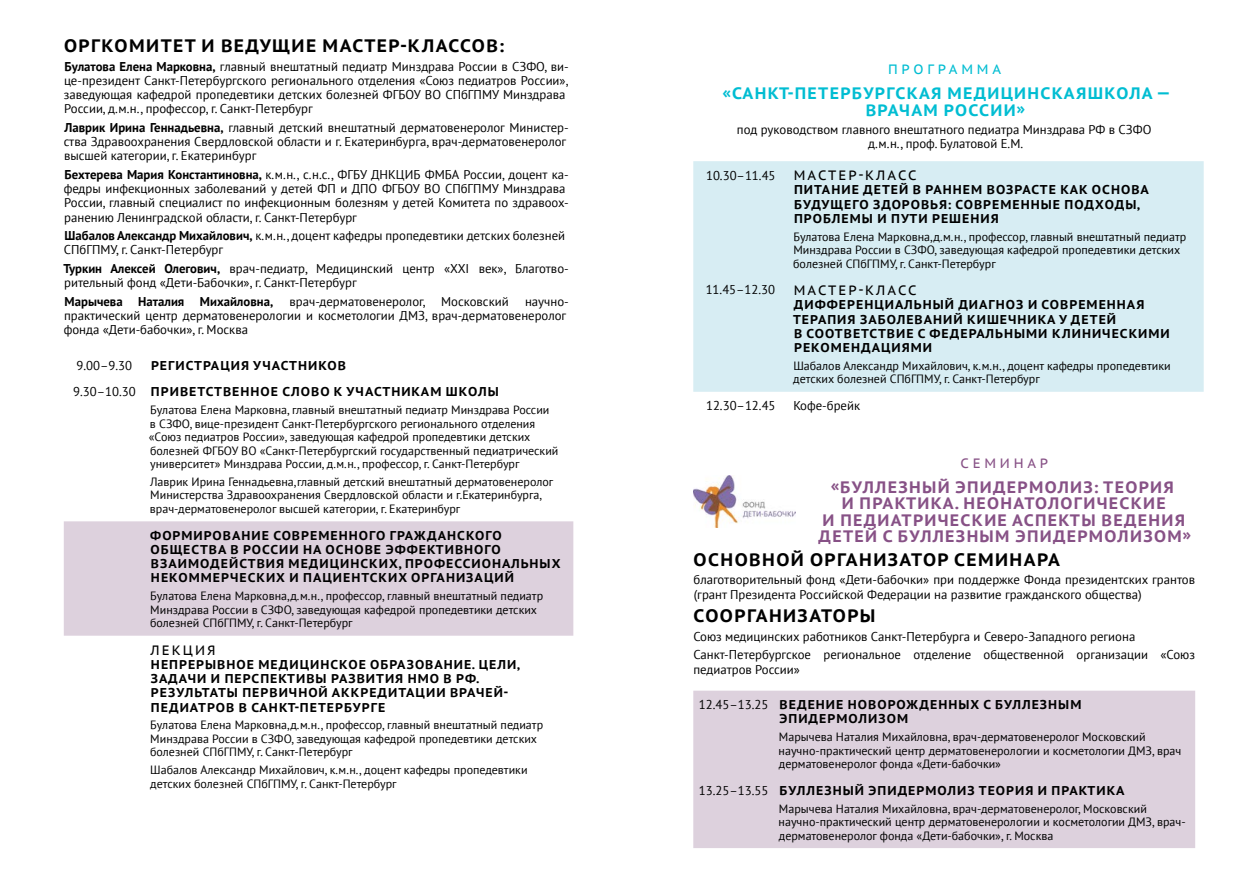
<style>
.page{position:relative;width:1259px;height:893px;background:#fff}
.page>*{position:absolute;margin:0;border:0;box-sizing:border-box;transform-origin:0 0}
.t1{font:700 18px "PT Sans Caption";letter-spacing:.08em;color:#000}
.t2{font:700 16.5px/16.5px "PT Sans Caption";letter-spacing:.08em;color:#875186;text-align:center}
.t3{font:700 16.5px/16.5px "PT Sans Caption";letter-spacing:.08em;color:#00bdd2;text-align:center}
.t4{font:13.5px "PT Sans Caption";letter-spacing:.155em;color:#000}
.t5{font:13.5px "PT Sans Caption";letter-spacing:.28em;color:#00bdd2}
.t6{font:13.5px "PT Sans Caption";letter-spacing:.28em;color:#875186}
.t7{font:12.75px/14.2px "PT Sans";color:#000}
.t8{font:700 12.75px/14.2px "PT Sans Caption";letter-spacing:.08em;color:#000}
.t9{font:700 12.75px "PT Sans";color:#000}
.t10{font:12px/13.5px "PT Sans";color:#000}
.s1{font-weight:700}
.s2{font-family:"PT Sans";font-weight:400}
</style>
<div class="page">
<div style="left:64px;top:521px;width:509px;height:115px;background:#ddd1dd"></div>
<div style="left:693px;top:161px;width:510px;height:231px;background:#d7edf3"></div>
<div style="left:693px;top:691px;width:502px;height:157px;background:#ddd1dd"></div>
<img style="left:693px;top:475px;width:102px;height:52px">
<h1 class="t1" style="left:64px;top:34px;width:442px">ОРГКОМИТЕТ И ВЕДУЩИЕ МАСТЕР-КЛАССОВ:</h1>
<p class="t7" style="left:64px;top:59px;width:506px"><span class="s1">Булатова Елена Марковна,</span> главный внештатный педиатр Минздрава России в СЗФО, ви&shy;це-президент Санкт-Петербургского регионального отделения «Союз педиатров России», заведующая кафедрой пропедевтики детских болезней ФГБОУ ВО СПбГПМУ Минздрава России, д.м.н., профессор, г. Санкт-Петербург</p>
<p class="t7" style="left:64px;top:120px;width:506px"><span class="s1">Лаврик Ирина Геннадьевна,</span> главный детский внештатный дерматовенеролог Министер&shy;ства Здравоохранения Свердловской области и г. Екатеринбурга, врач-дерматовенеролог высшей категории, г. Екатеринбург</p>
<p class="t7" style="left:64px;top:167px;width:506px"><span class="s1">Бехтерева Мария Константиновна,</span> к.м.н., c.н.с., ФГБУ ДНКЦИБ ФМБА России, доцент ка&shy;федры инфекционных заболеваний у детей ФП и ДПО ФГБОУ ВО СПбГПМУ Минздрава России, главный специалист по инфекционным болезням у детей Комитета по здравоох&shy;ранению Ленинградской области, г. Санкт-Петербург</p>
<p class="t7" style="left:64px;top:228px;width:503px"><span class="s1">Шабалов Александр Михайлович,</span> к.м.н., доцент кафедры пропедевтики детских болезней<br>СПбГПМУ, г. Санкт-Петербург</p>
<p class="t7" style="left:64px;top:261px;width:505px"><span class="s1">Туркин Алексей Олегович,</span> врач-педиатр, Медицинский центр «XXI век», Благотво&shy;рительный фонд «Дети-Бабочки», г. Санкт-Петербург</p>
<p class="t9" style="left:65px;top:293px;width:210px">Марычева Наталия Михайловна,</p>
<p class="t7" style="left:289px;top:294px;width:221px">врач-дерматовенеролог, Московский</p>
<p class="t7" style="left:64px;top:294px;width:506px;text-indent:461px">научно&shy;практический центр дерматовенерологии и косметологии ДМЗ, врач-дерматовенеролог фонда «Дети-бабочки», г. Москва</p>
<p class="t7" style="left:77px;top:358px;width:57px">9.00–9.30</p>
<p class="t8" style="left:73px;top:351px;width:427px;line-height:26.8px;text-indent:78px">РЕГИСТРАЦИЯ УЧАСТНИКОВ<br><span class="s2">9.30–10.30</span> ПРИВЕТСТВЕННОЕ СЛОВО К УЧАСТНИКАМ ШКОЛЫ</p>
<p class="t10" style="left:149px;top:403px;width:411px">Булатова Елена Марковна, главный внештатный педиатр Минздрава России<br>в СЗФО, вице-президент Санкт-Петербургского регионального отделения «Союз педиатров России», заведующая кафедрой пропедевтики детских болезней ФГБОУ ВО «Санкт-Петербургский государственный педиатрический университет» Минздрава России, д.м.н., профессор, г. Санкт-Петербург</p>
<p class="t10" style="left:150px;top:475px;width:405px">Лаврик Ирина Геннадьевна,главный детский внештатный дерматовенеролог<br>Министерства Здравоохранения Свердловской области и г.Екатеринбурга, врач-дерматовенеролог высшей категории, г. Екатеринбург</p>
<p class="t8" style="left:150px;top:528px;width:412px">ФОРМИРОВАНИЕ СОВРЕМЕННОГО ГРАЖДАНСКОГО ОБЩЕСТВА В РОССИИ НА ОСНОВЕ ЭФФЕКТИВНОГО ВЗАИМОДЕЙСТВИЯ МЕДИЦИНСКИХ, ПРОФЕССИОНАЛЬНЫХ НЕКОММЕРЧЕСКИХ И ПАЦИЕНТСКИХ ОРГАНИЗАЦИЙ</p>
<p class="t10" style="left:150px;top:589px;width:394px">Булатова Елена Марковна,д.м.н., профессор, главный внештатный педиатр<br>Минздрава России в СЗФО, заведующая кафедрой пропедевтики детских болезней СПбГПМУ, г. Санкт-Петербург</p>
<p class="t4" style="left:150px;top:641px;width:67px">ЛЕКЦИЯ</p>
<p class="t8" style="left:151px;top:657px;width:371px">НЕПРЕРЫВНОЕ МЕДИЦИНСКОЕ ОБРАЗОВАНИЕ. ЦЕЛИ, ЗАДАЧИ И ПЕРСПЕКТИВЫ РАЗВИТИЯ НМО В РФ.<br>РЕЗУЛЬТАТЫ ПЕРВИЧНОЙ АККРЕДИТАЦИИ ВРАЧЕЙ-ПЕДИАТРОВ В САНКТ-ПЕТЕРБУРГЕ</p>
<p class="t10" style="left:150px;top:718px;width:394px">Булатова Елена Марковна,д.м.н., профессор, главный внештатный педиатр<br>Минздрава России в СЗФО, заведующая кафедрой пропедевтики детских болезней СПбГПМУ, г. Санкт-Петербург</p>
<p class="t10" style="left:150px;top:763px;width:379px">Шабалов Александр Михайлович, к.м.н., доцент кафедры пропедевтики детских болезней СПбГПМУ, г. Санкт-Петербург</p>
<p class="t5" style="left:888px;top:61px;width:114px">ПРОГРАММА</p>
<h2 class="t3" style="left:722px;top:85px;width:450px">«САНКТ-ПЕТЕРБУРГСКАЯ МЕДИЦИНСКАЯШКОЛА —<br>ВРАЧАМ РОССИИ»</h2>
<p class="t7" style="left:737px;top:122px;width:416px;text-align:center">под руководством главного внештатного педиатра Минздрава РФ в СЗФО д.м.н., проф. Булатовой Е.М.</p>
<p class="t7" style="left:706px;top:168px;width:71px">10.30–11.45</p>
<p class="t4" style="left:794px;top:167px;width:124px">МАСТЕР-КЛАСС</p>
<p class="t8" style="left:794px;top:182px;width:356px">ПИТАНИЕ ДЕТЕЙ В РАННЕМ ВОЗРАСТЕ КАК ОСНОВА<br>БУДУЩЕГО ЗДОРОВЬЯ: СОВРЕМЕННЫЕ ПОДХОДЫ,<br>ПРОБЛЕМЫ И ПУТИ РЕШЕНИЯ</p>
<p class="t10" style="left:793px;top:229px;width:394px">Булатова Елена Марковна,д.м.н., профессор, главный внештатный педиатр<br>Минздрава России в СЗФО, заведующая кафедрой пропедевтики детских болезней СПбГПМУ, г. Санкт-Петербург</p>
<p class="t7" style="left:705px;top:283px;width:71px">11.45–12.30</p>
<p class="t4" style="left:794px;top:282px;width:124px">МАСТЕР-КЛАСС</p>
<p class="t8" style="left:793px;top:297px;width:378px">ДИФФЕРЕНЦИАЛЬНЫЙ ДИАГНОЗ И СОВРЕМЕННАЯ ТЕРАПИЯ ЗАБОЛЕВАНИЙ КИШЕЧНИКА У ДЕТЕЙ<br>В СООТВЕТСТВИЕ С ФЕДЕРАЛЬНЫМИ КЛИНИЧЕСКИМИ РЕКОМЕНДАЦИЯМИ</p>
<p class="t10" style="left:793px;top:359px;width:379px">Шабалов Александр Михайлович, к.м.н., доцент кафедры пропедевтики детских болезней СПбГПМУ, г. Санкт-Петербург</p>
<p class="t7" style="left:706px;top:398px;width:71px">12.30–12.45</p>
<p class="t7" style="left:793px;top:398px;width:68px">Кофе-брейк</p>
<p class="t6" style="left:960px;top:454px;width:89px">СЕМИНАР</p>
<h2 class="t2" style="left:818px;top:478px;width:374px">«БУЛЛЕЗНЫЙ ЭПИДЕРМОЛИЗ: ТЕОРИЯ<br>И ПРАКТИКА. НЕОНАТОЛОГИЧЕСКИЕ<br>И ПЕДИАТРИЧЕСКИЕ АСПЕКТЫ ВЕДЕНИЯ ДЕТЕЙ С БУЛЛЕЗНЫМ ЭПИДЕРМОЛИЗОМ»</h2>
<h1 class="t1" style="left:693px;top:548px;width:368px">ОСНОВНОЙ ОРГАНИЗАТОР СЕМИНАРА</h1>
<p class="t7" style="left:693px;top:572px;width:503px">благотворительный фонд «Дети-бабочки» при поддержке Фонда президентских грантов (грант Президента Российской Федерации на развитие гражданского общества)</p>
<h1 class="t1" style="left:693px;top:604px;width:183px">СООРГАНИЗАТОРЫ</h1>
<p class="t7" style="left:693px;top:627px;width:503px;line-height:18.5px">Союз медицинских работников Санкт-Петербурга и Северо-Западного региона<br>Санкт-Петербургское региональное отделение общественной организации «Союз</p>
<p class="t7" style="left:693px;top:662px;width:108px">педиатров России»</p>
<p class="t8" style="left:779px;top:697px;width:303px;text-indent:-81px"><span class="s2">12.45–13.25</span> ВЕДЕНИЕ НОВОРОЖДЕННЫХ С БУЛЛЕЗНЫМ<br>ЭПИДЕРМОЛИЗОМ</p>
<p class="t10" style="left:778px;top:730px;width:404px">Марычева Наталия Михайловна, врач-дерматовенеролог Московский научно-практический центр дерматовенерологии и косметологии ДМЗ, врач дерматовенеролог фонда «Дети-бабочки»</p>
<p class="t8" style="left:699px;top:783px;width:427px"><span class="s2">13.25–13.55</span> БУЛЛЕЗНЫЙ ЭПИДЕРМОЛИЗ ТЕОРИЯ И ПРАКТИКА</p>
<p class="t10" style="left:778px;top:801px;width:408px">Марычева Наталия Михайловна, врач-дерматовенеролог, Московский научно-практический центр дерматовенерологии и косметологии ДМЗ, врач&shy;дерматовенеролог фонда «Дети-бабочки», г. Москва</p>
</div>
